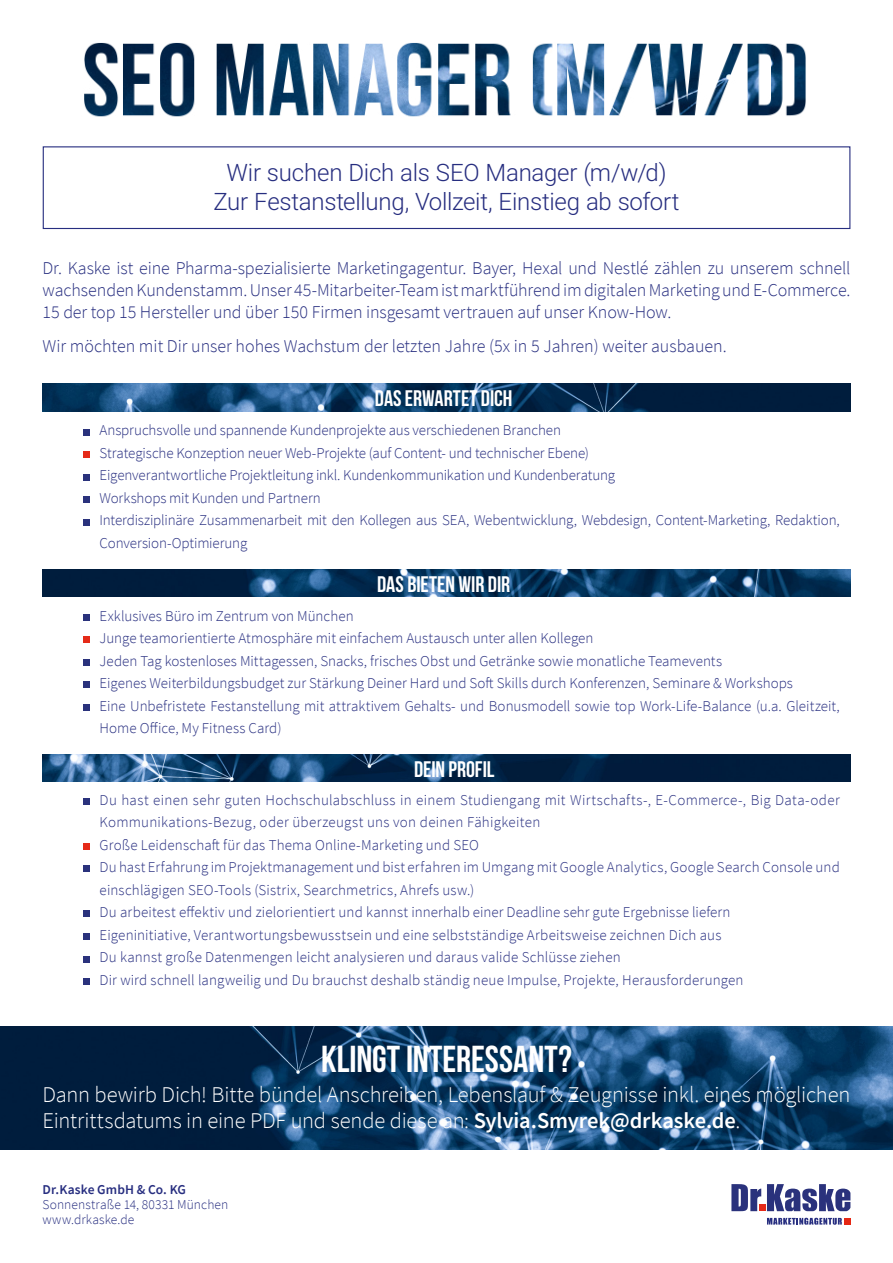
<style>
.page{position:relative;width:893px;height:1263px;background:#fff}
.page>*{position:absolute;margin:0;border:0;box-sizing:border-box;transform-origin:0 0}
.t1{font:37.5px "Bebas Neue";letter-spacing:.005em;color:#fff}
.t2{font:300 24px/28.8px "Roboto";letter-spacing:-.01em;color:#272e80;text-align:center}
.t3{font:300 22.5px/25.5px "Source Sans Pro";letter-spacing:-.01em;color:#fff}
.t4{font:22.5px "Bebas Neue";letter-spacing:-.005em;color:#fff}
.t5{font:300 18px/21.6px "Source Sans Pro";color:#272e80;text-align:justify}
.t6{font:300 15px/22.5px "Source Sans Pro";letter-spacing:.005em;color:#272e80}
.t7{font:300 13.5px/15px "Source Sans Pro";letter-spacing:.01em;color:#272e80}
.t8{font:600 13.5px "Source Sans Pro";letter-spacing:.01em;color:#272e80}
.s1{font-weight:600}
</style>
<div class="page">
<img style="left:43px;top:384px;width:807px;height:27px">
<img style="left:43px;top:754px;width:807px;height:28px">
<img style="left:0;top:1027px;width:893px;height:122px">
<div style="left:43px;top:146px;width:807px;height:83px;border:1px solid #272e80"></div>
<img style="left:84px;top:42px;width:722px;height:75px">
<svg style="left:767px;top:1218px;width:83px;height:7px"></svg>
<svg style="left:731px;top:1184px;width:119px;height:27px"></svg>
<div style="left:759px;top:1204px;width:6px;height:7px;background:#e52a18"></div>
<svg style="left:84px;top:429px;width:6px;height:6px"></svg>
<div style="left:84px;top:451px;width:6px;height:7px;background:#e52a18"></div>
<svg style="left:84px;top:474px;width:6px;height:6px"></svg>
<div style="left:84px;top:496px;width:6px;height:7px;background:#2a327c"></div>
<svg style="left:84px;top:519px;width:6px;height:6px"></svg>
<svg style="left:84px;top:798px;width:6px;height:6px"></svg>
<svg style="left:84px;top:843px;width:6px;height:6px"></svg>
<svg style="left:84px;top:865px;width:6px;height:6px"></svg>
<div style="left:84px;top:933px;width:6px;height:7px;background:#2a327c"></div>
<svg style="left:84px;top:910px;width:6px;height:6px"></svg>
<svg style="left:84px;top:956px;width:6px;height:6px"></svg>
<svg style="left:84px;top:978px;width:6px;height:6px"></svg>
<img style="left:43px;top:569px;width:807px;height:28px">
<div style="left:84px;top:614px;width:6px;height:7px;background:#2a327c"></div>
<svg style="left:84px;top:637px;width:6px;height:6px"></svg>
<svg style="left:84px;top:659px;width:6px;height:6px"></svg>
<svg style="left:84px;top:682px;width:6px;height:6px"></svg>
<div style="left:84px;top:704px;width:6px;height:7px;background:#2a327c"></div>
<h2 class="t2" style="left:213px;top:157px;width:468px">Wir suchen Dich als SEO Manager (m/w/d)<br>Zur Festanstellung, Vollzeit, Einstieg ab sofort</h2>
<p class="t5" style="left:43px;top:258px;width:809px">Dr. Kaske ist eine Pharma-spezialisierte Marketingagentur. Bayer, Hexal und Nestlé zählen zu unserem schnell wachsenden Kundenstamm. Unser 45-Mitarbeiter-Team ist marktführend im digitalen Marketing und E-Commerce.<br>15 der top 15 Hersteller und über 150 Firmen insgesamt vertrauen auf unser Know-How.</p>
<p class="t5" style="left:43px;top:336px;width:686px">Wir möchten mit Dir unser hohes Wachstum der letzten Jahre (5x in 5 Jahren) weiter ausbauen.</p>
<h3 class="t4" style="left:375px;top:386px;width:139px">DAS ERWARTET DICH</h3>
<p class="t6" style="left:100px;top:419px;width:742px">Anspruchsvolle und spannende Kundenprojekte aus verschiedenen Branchen<br>Strategische Konzeption neuer Web-Projekte (auf Content- und technischer Ebene)<br>Eigenverantwortliche Projektleitung inkl. Kundenkommunikation und Kundenberatung<br>Workshops mit Kunden und Partnern<br>Interdisziplinäre Zusammenarbeit mit den Kollegen aus SEA, Webentwicklung, Webdesign, Content-Marketing, Redaktion, Conversion-Optimierung</p>
<h3 class="t4" style="left:377px;top:571px;width:135px">DAS BIETEN WIR DIR</h3>
<p class="t6" style="left:100px;top:604px;width:742px">Exklusives Büro im Zentrum von München<br>Junge teamorientierte Atmosphäre mit einfachem Austausch unter allen Kollegen<br>Jeden Tag kostenloses Mittagessen, Snacks, frisches Obst und Getränke sowie monatliche Teamevents<br>Eigenes Weiterbildungsbudget zur Stärkung Deiner Hard und Soft Skills durch Konferenzen, Seminare &amp; Workshops<br>Eine Unbefristete Festanstellung mit attraktivem Gehalts- und Bonusmodell sowie top Work-Life-Balance (u.a. Gleitzeit, Home Office, My Fitness Card)</p>
<h3 class="t4" style="left:414px;top:756px;width:82px">DEIN PROFIL</h3>
<p class="t6" style="left:100px;top:788px;width:742px">Du hast einen sehr guten Hochschulabschluss in einem Studiengang mit Wirtschafts-, E-Commerce-, Big Data-oder Kommunikations-Bezug, oder überzeugst uns von deinen Fähigkeiten<br>Große Leidenschaft für das Thema Online-Marketing und SEO<br>Du hast Erfahrung im Projektmanagement und bist erfahren im Umgang mit Google Analytics, Google Search Console und einschlägigen SEO-Tools (Sistrix, Searchmetrics, Ahrefs usw.)<br>Du arbeitest effektiv und zielorientiert und kannst innerhalb einer Deadline sehr gute Ergebnisse liefern<br>Eigeninitiative, Verantwortungsbewusstsein und eine selbstständige Arbeitsweise zeichnen Dich aus<br>Du kannst große Datenmengen leicht analysieren und daraus valide Schlüsse ziehen<br>Dir wird schnell langweilig und Du brauchst deshalb ständig neue Impulse, Projekte, Herausforderungen</p>
<h1 class="t1" style="left:321px;top:1038px;width:252px">KLINGT INTERESSANT?</h1>
<h3 class="t3" style="left:43px;top:1082px;width:809px">Dann bewirb Dich! Bitte bündel Anschreiben, Lebenslauf &amp; Zeugnisse inkl. eines möglichen<br>Eintrittsdatums in eine PDF und sende diese an: <span class="s1">Sylvia.Smyrek@drkaske.de</span>.</h3>
<p class="t8" style="left:43px;top:1181px;width:145px">Dr.Kaske GmbH &amp; Co. KG</p>
<p class="t7" style="left:43px;top:1197px;width:187px">Sonnenstraße 14, 80331 München www.drkaske.de</p>
</div>
